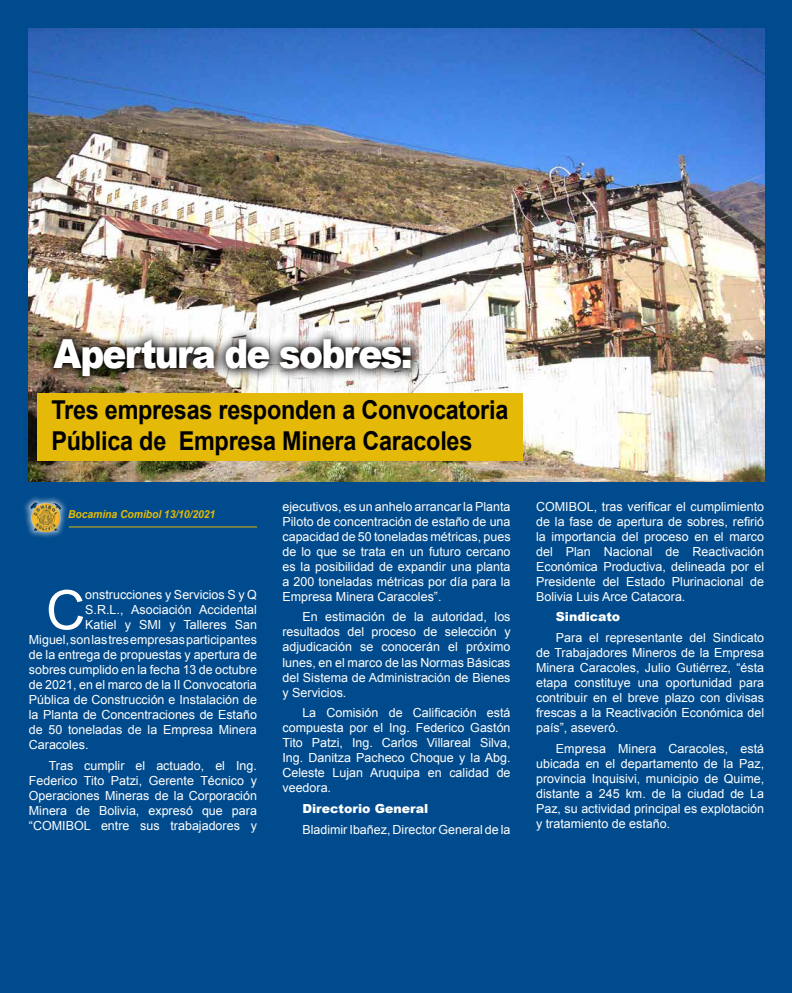
<style>
.page{position:relative;width:792px;height:993px;background:#fff}
.page>*{position:absolute;margin:0;border:0;box-sizing:border-box;transform-origin:0 0}
.t1{font:54.4px "Arial";color:#fff}
.t2{font:900 40px "Arial";letter-spacing:-.05em;color:#fff;scale:.9 1}
.t3{font:700 26px/31.2px "Arial";letter-spacing:-.01em;color:#000;scale:.9 1}
.t4{font:12.5px/15px "Arial";color:#fff;text-align:justify}
.t5{font:900 12.5px "Arial";color:#fff}
.t6{font:italic 700 11px "Arial";letter-spacing:-.01em;color:#e4b907;scale:.95 1}
</style>
<div class="page">
<div style="left:0;top:0;width:792px;height:992px;background:#004b8d"></div>
<img style="left:28px;top:28px;width:736px;height:453px">
<hr style="left:69px;top:526px;width:188px;height:1px;background:#e4b907">
<div style="left:23px;top:494px;width:46px;height:45px;background:#fff;opacity:.63"></div>
<img style="left:28px;top:501px;width:34px;height:30px">
<img style="left:42px;top:327px;width:381px;height:61px">
<div style="left:37px;top:393px;width:486px;height:67px;background:#e4b907"></div>
<h2 class="t2" style="left:54px;top:325px;width:401px">Apertura de sobres:</h2>
<h3 class="t3" style="left:51px;top:394px;width:509px">Tres empresas responden a Convocatoria<br>Pública de Empresa Minera Caracoles</h3>
<p class="t6" style="left:68px;top:507px;width:156px">Bocamina Comibol 13/10/2021</p>
<h1 class="t1" style="left:46px;top:574px;width:41px">C</h1>
<p class="t4" style="left:85px;top:587px;width:173px">onstrucciones y Servicios S y Q</p>
<p class="t4" style="left:85px;top:602px;width:173px">S.R.L., Asociación Accidental</p>
<p class="t4" style="left:85px;top:617px;width:173px">Katiel y SMI y Talleres San</p>
<p class="t4" style="left:29px;top:632px;width:230px">Miguel, son las tres empresas participantes</p>
<p class="t4" style="left:29px;top:647px;width:230px">de la entrega de propuestas y apertura de</p>
<p class="t4" style="left:29px;top:662px;width:230px">sobres cumplido en la fecha 13 de octubre</p>
<p class="t4" style="left:29px;top:677px;width:230px">de 2021, en el marco de la II Convocatoria</p>
<p class="t4" style="left:29px;top:692px;width:230px">Pública de Construcción e Instalación de</p>
<p class="t4" style="left:29px;top:707px;width:230px">la Planta de Concentraciones de Estaño</p>
<p class="t4" style="left:29px;top:722px;width:230px">de 50 toneladas de la Empresa Minera</p>
<p class="t4" style="left:29px;top:737px;width:61px">Caracoles.</p>
<p class="t4" style="left:29px;top:758px;width:230px;text-indent:20px">Tras cumplir el actuado, el Ing.<br>Federico Tito Patzi, Gerente Técnico y Operaciones Mineras de la Corporación Minera de Bolivia, expresó que para “COMIBOL entre sus trabajadores y</p>
<p class="t4" style="left:283px;top:498px;width:230px">ejecutivos, es un anhelo arrancar la Planta Piloto de concentración de estaño de una capacidad de 50 toneladas métricas, pues de lo que se trata en un futuro cercano es la posibilidad de expandir una planta a 200 toneladas métricas por día para la Empresa Minera Caracoles”.</p>
<p class="t4" style="left:283px;top:609px;width:230px;text-indent:20px">En estimación de la autoridad, los resultados del proceso de selección y adjudicación se conocerán el próximo lunes, en el marco de las Normas Básicas del Sistema de Administración de Bienes y Servicios.</p>
<p class="t4" style="left:283px;top:705px;width:230px;text-indent:20px">La Comisión de Calificación está compuesta por el Ing. Federico Gastón Tito Patzi, Ing. Carlos Villareal Silva, Ing. Danitza Pacheco Choque y la Abg.<br>Celeste Lujan Aruquipa en calidad de veedora.</p>
<p class="t5" style="left:302px;top:799px;width:128px">Directorio General</p>
<p class="t4" style="left:302px;top:821px;width:210px">Bladimir Ibañez, Director General de la</p>
<p class="t4" style="left:536px;top:498px;width:230px">COMIBOL, tras verificar el cumplimiento de la fase de apertura de sobres, refirió la importancia del proceso en el marco del Plan Nacional de Reactivación Económica Productiva, delineada por el Presidente del Estado Plurinacional de Bolivia Luis Arce Catacora.</p>
<p class="t5" style="left:556px;top:607px;width:66px">Sindicato</p>
<p class="t4" style="left:536px;top:630px;width:230px;text-indent:20px">Para el representante del Sindicato de Trabajadores Mineros de la Empresa Minera Caracoles, Julio Gutiérrez, “ésta etapa constituye una oportunidad para contribuir en el breve plazo con divisas frescas a la Reactivación Económica del país”, aseveró.</p>
<p class="t4" style="left:536px;top:741px;width:230px;text-indent:20px">Empresa Minera Caracoles, está ubicada en el departamento de la Paz, provincia Inquisivi, municipio de Quime, distante a 245 km. de la ciudad de La Paz, su actividad principal es explotación y tratamiento de estaño.</p>
</div>
